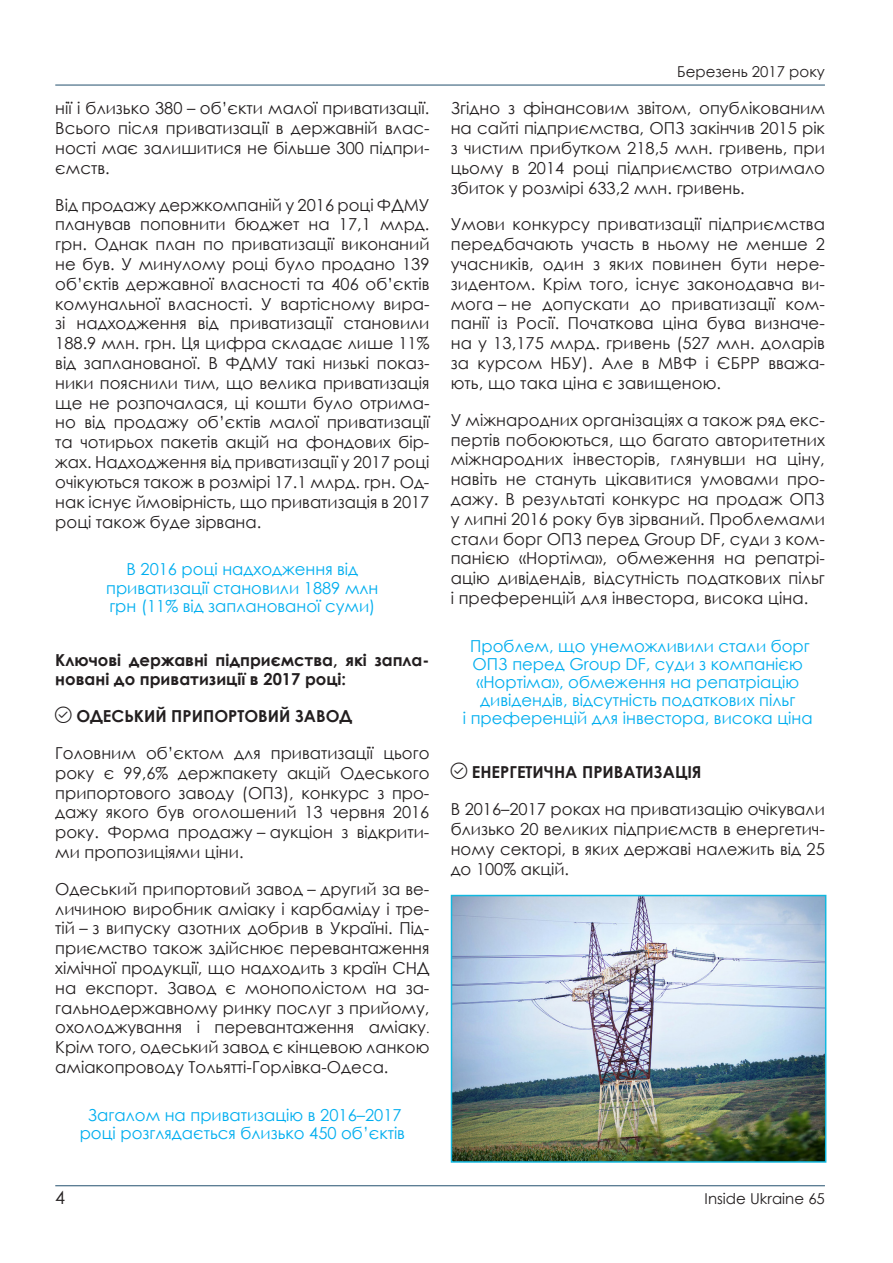
<style>
.page{position:relative;width:893px;height:1263px;background:#fff}
.page>*{position:absolute;margin:0;border:0;box-sizing:border-box;transform-origin:0 0}
.t1{font:18px "Century Gothic";color:#231f20}
.t2{font:16.5px/19.8px "Century Gothic";color:#231f20;text-align:justify}
.t3{font:16.5px/18.1px "Century Gothic";color:#00aeef;text-align:center}
.t4{font:700 16.5px/19.8px "Century Gothic";color:#231f20}
.t5{font:15px "Century Gothic";color:#231f20}
.s1{font-size:12px}
</style>
<div class="page">
<hr style="left:55px;top:85px;width:770px;height:1px;background:#24516e">
<hr style="left:55px;top:1185px;width:770px;height:1px;background:#24516e">
<img style="left:454px;top:898px;width:369px;height:262px">
<div style="left:451px;top:895px;width:375px;height:268px;border:2px solid #11b8df"></div>
<p class="t2" style="left:55px;top:98px;width:376px">нії і близько 380 – об’єкти малої приватизації.<br>Всього після приватизації в державній влас&shy;ності має залишитися не більше 300 підпри&shy;ємств.</p>
<p class="t2" style="left:55px;top:195px;width:376px">Від продажу держкомпаній у 2016 році ФДМУ планував поповнити бюджет на 17,1 млрд. грн. Однак план по приватизації виконаний не був. У минулому році було продано 139 об’єктів державної власності та 406 об’єктів комунальної власності. У вартісному вира&shy;зі надходження від приватизації становили 188.9 млн. грн. Ця цифра складає лише 11% від запланованої. В ФДМУ такі низькі показ&shy;ники пояснили тим, що велика приватизація ще не розпочалася, ці кошти було отрима&shy;но від продажу об’єктів малої приватизації та чотирьох пакетів акцій на фондових бір&shy;жах. Надходження від приватизації у 2017 році очікуються також в розмірі 17.1 млрд. грн. Од&shy;нак існує ймовірність, що приватизація в 2017 році також буде зірвана.</p>
<p class="t3" style="left:106px;top:560px;width:274px">В 2016 році надходження від приватизації становили 1889 млн грн (11% від запланованої суми)</p>
<p class="t4" style="left:55px;top:649px;width:376px">Ключові державні підприємства, які запла&shy;новані до приватизиції в 2017 році:</p>
<p class="t4" style="left:76px;top:705px;width:277px">ОДЕСЬКИЙ ПРИПОРТОВИЙ ЗАВОД</p>
<p class="t2" style="left:55px;top:743px;width:376px">Головним об’єктом для приватизації цього року є 99,6% держпакету акцій Одеського припортового заводу (ОПЗ), конкурс з про&shy;дажу якого був оголошений 13 червня 2016 року. Форма продажу – аукціон з відкрити&shy;ми пропозиціями ціни.</p>
<p class="t2" style="left:55px;top:879px;width:376px">Одеський припортовий завод – другий за ве&shy;личиною виробник аміаку і карбаміду і тре&shy;тій – з випуску азотних добрив в Україні. Під&shy;приємство також здійснює перевантаження хімічної продукції, що надходить з країн СНД на експорт. Завод є монополістом на за&shy;гальнодержавному ринку послуг з прийому, охолоджування і перевантаження аміаку<span class="s1">.<br></span>Крім того, одеський завод є кінцевою ланкою аміакопроводу Тольятті-Горлівка-Одеса.</p>
<p class="t3" style="left:80px;top:1106px;width:327px">Загалом на приватизацію в 2016–2017 році розглядається близько 450 об’єктів</p>
<p class="t1" style="left:55px;top:1185px;width:11px">4</p>
<p class="t5" style="left:677px;top:61px;width:149px">Березень 2017 року</p>
<p class="t2" style="left:451px;top:98px;width:376px">Згідно з фінансовим звітом, опублікованим на сайті підприємства, ОПЗ закінчив 2015 рік з чистим прибутком 218,5 млн. гривень, при цьому в 2014 році підприємство отримало збиток у розмірі 633,2 млн. гривень.</p>
<p class="t2" style="left:451px;top:214px;width:376px">Умови конкурсу приватизації підприємства передбачають участь в ньому не менше 2 учасників, один з яких повинен бути нере&shy;зидентом. Крім того, існує законодавча ви&shy;мога – не допускати до приватизації ком&shy;панії із Росії. Початкова ціна бува визначе&shy;на у 13,175 млрд. гривень (527 млн. доларів за курсом НБУ). Але в МВФ і ЄБРР вважа&shy;ють, що така ціна є завищеною.</p>
<p class="t2" style="left:451px;top:410px;width:376px">У міжнародних організаціях а також ряд екс&shy;пертів побоюються, що багато авторитетних міжнародних інвесторів, глянувши на ціну, навіть не стануть цікавитися умовами про&shy;дажу. В результаті конкурс на продаж ОПЗ у липні 2016 року був зірваний. Проблемами стали борг ОПЗ перед Group DF, суди з ком&shy;панією «Нортіма», обмеження на репатрі&shy;ацію дивідендів, відсутність податкових пільг і преференцій для інвестора, висока ціна.</p>
<p class="t3" style="left:463px;top:636px;width:351px">Проблем, що унеможливили стали борг ОПЗ перед Group DF, суди з компанією «Нортіма», обмеження на репатріацію дивідендів, відсутність податкових пільг<br>і преференцій для інвестора, висока ціна</p>
<p class="t4" style="left:472px;top:762px;width:231px">ЕНЕРГЕТИЧНА ПРИВАТИЗАЦІЯ</p>
<p class="t2" style="left:451px;top:799px;width:376px">В 2016–2017 роках на приватизацію очікували близько 20 великих підприємств в енергетич&shy;ному секторі, в яких державі належить від 25 до 100% акцій.</p>
<p class="t5" style="left:705px;top:1188px;width:122px">Inside Ukraine 65</p>
</div>
